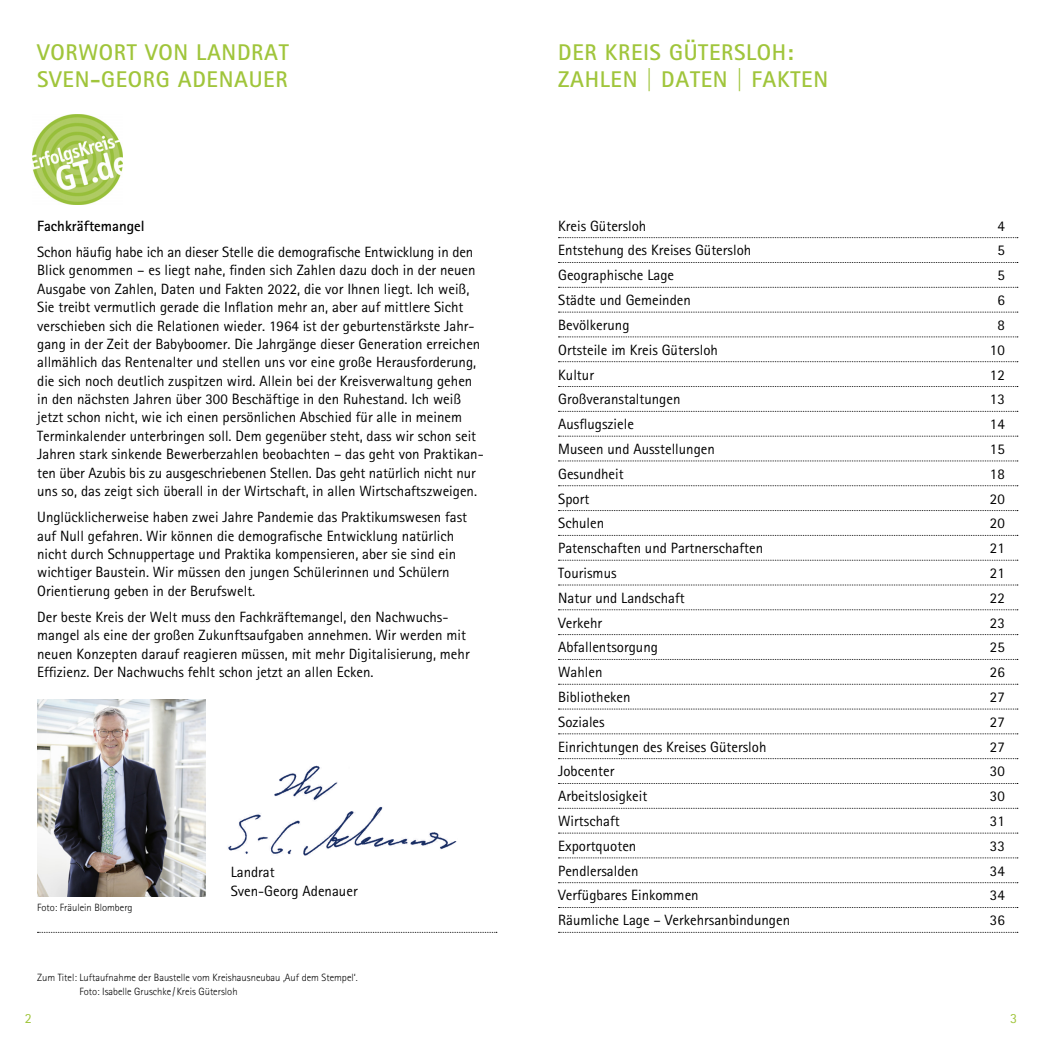
<style>
.page{position:relative;width:1042px;height:1042px;background:#fff}
.page>*{position:absolute;margin:0;border:0;box-sizing:border-box;transform-origin:0 0}
.t1{font:700 22.75px/27.3px "AT Rotis Sans Serif";letter-spacing:.03em;color:#a0c53b}
.t2{font:14.88px/18.4px "AT Rotis Sans Serif";color:#000}
.t3{font:700 14.88px "AT Rotis Sans Serif";color:#000}
.t4{font:14px "AT Rotis Sans Serif";color:#a0c53b}
.t5{font:300 10.5px/14px "AT Rotis Sans Serif";color:#000}
</style>
<div class="page">
<img style="left:37px;top:699px;width:169px;height:198px">
<img style="left:228px;top:765px;width:229px;height:91px">
<img style="left:32px;top:114px;width:91px;height:91px">
<svg style="left:558px;top:237px;width:460px;height:1px"></svg>
<svg style="left:558px;top:287px;width:460px;height:1px"></svg>
<svg style="left:558px;top:337px;width:460px;height:1px"></svg>
<svg style="left:558px;top:361px;width:460px;height:1px"></svg>
<svg style="left:558px;top:411px;width:460px;height:1px"></svg>
<svg style="left:558px;top:386px;width:460px;height:1px"></svg>
<svg style="left:558px;top:436px;width:460px;height:1px"></svg>
<svg style="left:558px;top:485px;width:460px;height:1px"></svg>
<svg style="left:558px;top:461px;width:460px;height:1px"></svg>
<svg style="left:558px;top:510px;width:460px;height:1px"></svg>
<svg style="left:558px;top:535px;width:460px;height:1px"></svg>
<svg style="left:558px;top:560px;width:460px;height:1px"></svg>
<svg style="left:558px;top:585px;width:460px;height:1px"></svg>
<svg style="left:558px;top:262px;width:460px;height:1px"></svg>
<svg style="left:558px;top:312px;width:460px;height:1px"></svg>
<svg style="left:558px;top:609px;width:460px;height:1px"></svg>
<svg style="left:558px;top:634px;width:460px;height:1px"></svg>
<svg style="left:558px;top:659px;width:460px;height:1px"></svg>
<svg style="left:558px;top:684px;width:460px;height:1px"></svg>
<svg style="left:558px;top:709px;width:460px;height:1px"></svg>
<svg style="left:558px;top:733px;width:460px;height:1px"></svg>
<svg style="left:558px;top:758px;width:460px;height:1px"></svg>
<svg style="left:558px;top:783px;width:460px;height:1px"></svg>
<svg style="left:558px;top:808px;width:460px;height:1px"></svg>
<svg style="left:558px;top:833px;width:460px;height:1px"></svg>
<svg style="left:558px;top:857px;width:460px;height:1px"></svg>
<svg style="left:558px;top:882px;width:460px;height:1px"></svg>
<svg style="left:558px;top:907px;width:460px;height:1px"></svg>
<svg style="left:558px;top:932px;width:460px;height:1px"></svg>
<svg style="left:37px;top:932px;width:460px;height:1px"></svg>
<h1 class="t1" style="left:37px;top:40px;width:253px">VORWORT VON LANDRAT<br>SVEN-GEORG ADENAUER</h1>
<p class="t3" style="left:37px;top:220px;width:109px">Fachkräftemangel</p>
<p class="t2" style="left:37px;top:244px;width:448px">Schon häufig habe ich an dieser Stelle die demografische Entwicklung in den Blick genommen – es liegt nahe, finden sich Zahlen dazu doch in der neuen Ausgabe von Zahlen, Daten und Fakten 2022, die vor Ihnen liegt. Ich weiß, Sie treibt vermutlich gerade die Inflation mehr an, aber auf mittlere Sicht verschieben sich die Relationen wieder. 1964 ist der geburtenstärkste Jahr&shy;gang in der Zeit der Babyboomer. Die Jahrgänge dieser Generation erreichen allmählich das Rentenalter und stellen uns vor eine große Herausforderung, die sich noch deutlich zuspitzen wird. Allein bei der Kreisverwaltung gehen in den nächsten Jahren über 300 Beschäftige in den Ruhestand. Ich weiß jetzt schon nicht, wie ich einen persönlichen Abschied für alle in meinem Terminkalender unterbringen soll. Dem gegenüber steht, dass wir schon seit Jahren stark sinkende Bewerberzahlen beobachten – das geht von Praktikan&shy;ten über Azubis bis zu ausgeschriebenen Stellen. Das geht natürlich nicht nur uns so, das zeigt sich überall in der Wirtschaft, in allen Wirtschaftszweigen.</p>
<p class="t2" style="left:37px;top:509px;width:431px">Unglücklicherweise haben zwei Jahre Pandemie das Praktikumswesen fast auf Null gefahren. Wir können die demografische Entwicklung natürlich nicht durch Schnuppertage und Praktika kompensieren, aber sie sind ein wichtiger Baustein. Wir müssen den jungen Schülerinnen und Schülern Orientierung geben in der Berufswelt.</p>
<p class="t2" style="left:37px;top:609px;width:434px">Der beste Kreis der Welt muss den Fachkräftemangel, den Nachwuchs&shy;mangel als eine der großen Zukunftsaufgaben annehmen. Wir werden mit neuen Konzepten darauf reagieren müssen, mit mehr Digitalisierung, mehr Effizienz. Der Nachwuchs fehlt schon jetzt an allen Ecken.</p>
<p class="t5" style="left:37px;top:901px;width:97px">Foto: Fräulein Blomberg</p>
<p class="t2" style="left:231px;top:863px;width:128px;line-height:19.2px">Landrat<br>Sven-Georg Adenauer</p>
<p class="t5" style="left:79px;top:970px;width:280px;text-indent:-42px">Zum Titel: Luftaufnahme der Baustelle vom Kreishausneubau ‚Auf dem Stempel‘.<br>Foto: Isabelle Gruschke / Kreis Gütersloh</p>
<h1 class="t1" style="left:558px;top:40px;width:271px">DER KREIS GÜTERSLOH:<br>ZAHLEN | DATEN | FAKTEN</h1>
<p class="t2" style="left:558px;top:217px;width:90px">Kreis Gütersloh</p>
<p class="t2" style="left:997px;top:217px;width:9px">4</p>
<p class="t2" style="left:558px;top:242px;width:195px">Entstehung des Kreises Gütersloh</p>
<p class="t2" style="left:997px;top:242px;width:9px">5</p>
<p class="t2" style="left:558px;top:267px;width:117px">Geographische Lage</p>
<p class="t2" style="left:997px;top:267px;width:9px">5</p>
<p class="t2" style="left:558px;top:292px;width:134px">Städte und Gemeinden</p>
<p class="t2" style="left:997px;top:292px;width:9px">6</p>
<p class="t2" style="left:558px;top:317px;width:73px">Bevölkerung</p>
<p class="t2" style="left:997px;top:317px;width:9px">8</p>
<p class="t2" style="left:558px;top:341px;width:161px">Ortsteile im Kreis Gütersloh</p>
<p class="t2" style="left:990px;top:341px;width:16px">10</p>
<p class="t2" style="left:558px;top:366px;width:37px">Kultur</p>
<p class="t2" style="left:990px;top:366px;width:16px">12</p>
<p class="t2" style="left:558px;top:391px;width:124px">Großveranstaltungen</p>
<p class="t2" style="left:990px;top:391px;width:16px">13</p>
<p class="t2" style="left:558px;top:416px;width:77px">Ausflugsziele</p>
<p class="t2" style="left:990px;top:416px;width:16px">14</p>
<p class="t2" style="left:558px;top:441px;width:158px">Museen und Ausstellungen</p>
<p class="t2" style="left:990px;top:441px;width:16px">15</p>
<p class="t2" style="left:558px;top:465px;width:67px">Gesundheit</p>
<p class="t2" style="left:990px;top:465px;width:16px">18</p>
<p class="t2" style="left:558px;top:490px;width:33px">Sport</p>
<p class="t2" style="left:990px;top:490px;width:16px">20</p>
<p class="t2" style="left:558px;top:515px;width:47px">Schulen</p>
<p class="t2" style="left:990px;top:515px;width:16px">20</p>
<p class="t2" style="left:558px;top:540px;width:206px">Patenschaften und Partnerschaften</p>
<p class="t2" style="left:990px;top:540px;width:16px">21</p>
<p class="t2" style="left:558px;top:565px;width:60px">Tourismus</p>
<p class="t2" style="left:990px;top:565px;width:16px">21</p>
<p class="t2" style="left:558px;top:589px;width:128px">Natur und Landschaft</p>
<p class="t2" style="left:990px;top:589px;width:16px">22</p>
<p class="t2" style="left:558px;top:614px;width:46px">Verkehr</p>
<p class="t2" style="left:990px;top:614px;width:16px">23</p>
<p class="t2" style="left:558px;top:639px;width:101px">Abfallentsorgung</p>
<p class="t2" style="left:990px;top:639px;width:16px">25</p>
<p class="t2" style="left:558px;top:664px;width:46px">Wahlen</p>
<p class="t2" style="left:990px;top:664px;width:16px">26</p>
<p class="t2" style="left:558px;top:689px;width:74px">Bibliotheken</p>
<p class="t2" style="left:990px;top:689px;width:16px">27</p>
<p class="t2" style="left:558px;top:713px;width:48px">Soziales</p>
<p class="t2" style="left:990px;top:713px;width:16px">27</p>
<p class="t2" style="left:558px;top:738px;width:210px">Einrichtungen des Kreises Gütersloh</p>
<p class="t2" style="left:990px;top:738px;width:16px">27</p>
<p class="t2" style="left:558px;top:763px;width:58px">Jobcenter</p>
<p class="t2" style="left:990px;top:763px;width:16px">30</p>
<p class="t2" style="left:558px;top:788px;width:91px">Arbeitslosigkeit</p>
<p class="t2" style="left:990px;top:788px;width:16px">30</p>
<p class="t2" style="left:558px;top:813px;width:63px">Wirtschaft</p>
<p class="t2" style="left:990px;top:813px;width:16px">31</p>
<p class="t2" style="left:558px;top:837px;width:80px">Exportquoten</p>
<p class="t2" style="left:990px;top:837px;width:16px">33</p>
<p class="t2" style="left:558px;top:862px;width:82px">Pendlersalden</p>
<p class="t2" style="left:990px;top:862px;width:16px">34</p>
<p class="t2" style="left:558px;top:887px;width:142px">Verfügbares Einkommen</p>
<p class="t2" style="left:990px;top:887px;width:16px">34</p>
<p class="t2" style="left:558px;top:912px;width:233px">Räumliche Lage – Verkehrsanbindungen</p>
<p class="t2" style="left:990px;top:912px;width:16px">36</p>
<p class="t4" style="left:25px;top:1013px;width:8px">2</p>
<p class="t4" style="left:1010px;top:1013px;width:8px">3</p>
</div>
